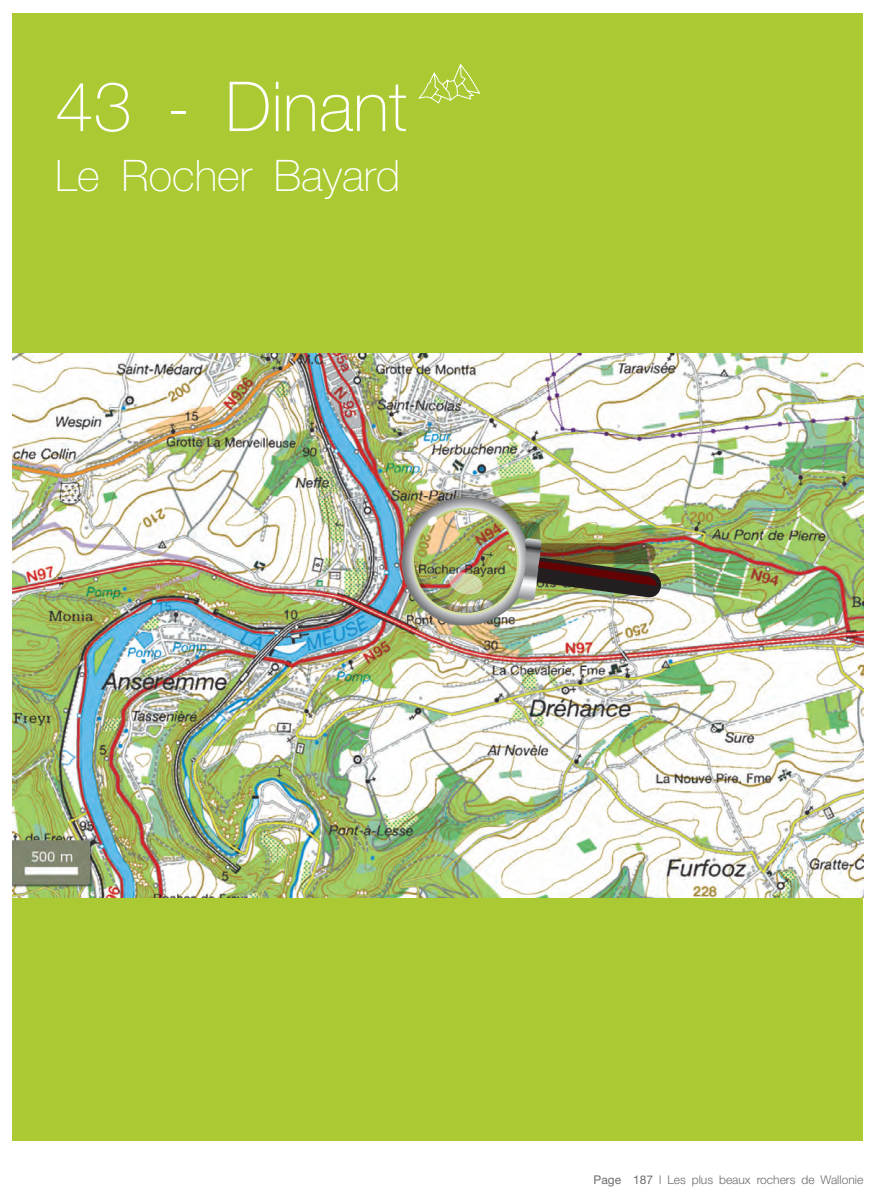
<style>
.page{position:relative;width:876px;height:1200px;background:#fff}
.page>*{position:absolute;margin:0;border:0;box-sizing:border-box;transform-origin:0 0}
.t1{font:100 69px "Helvetica Neue";color:#fff}
.t2{font:100 43.5px "Helvetica Neue";color:#fff}
.t3{font:300 12px "Helvetica Neue";color:#6c6d70}
.s1{font-weight:400}
</style>
<div class="page">
<div style="left:13px;top:13px;width:850px;height:1127px;background:#aac932"></div>
<svg style="left:418px;top:63px;width:62px;height:41px"></svg>
<img style="left:13px;top:353px;width:850px;height:544px">
<img style="left:393px;top:480px;width:270px;height:155px">
<h1 class="t1" style="left:55px;top:67px;width:353px">43 - Dinant</h1>
<h2 class="t2" style="left:55px;top:151px;width:346px">Le Rocher Bayard</h2>
<p class="t3" style="left:594px;top:1171px;width:271px"><span class="s1">Page 187</span> l Les plus beaux rochers de Wallonie</p>
</div>
